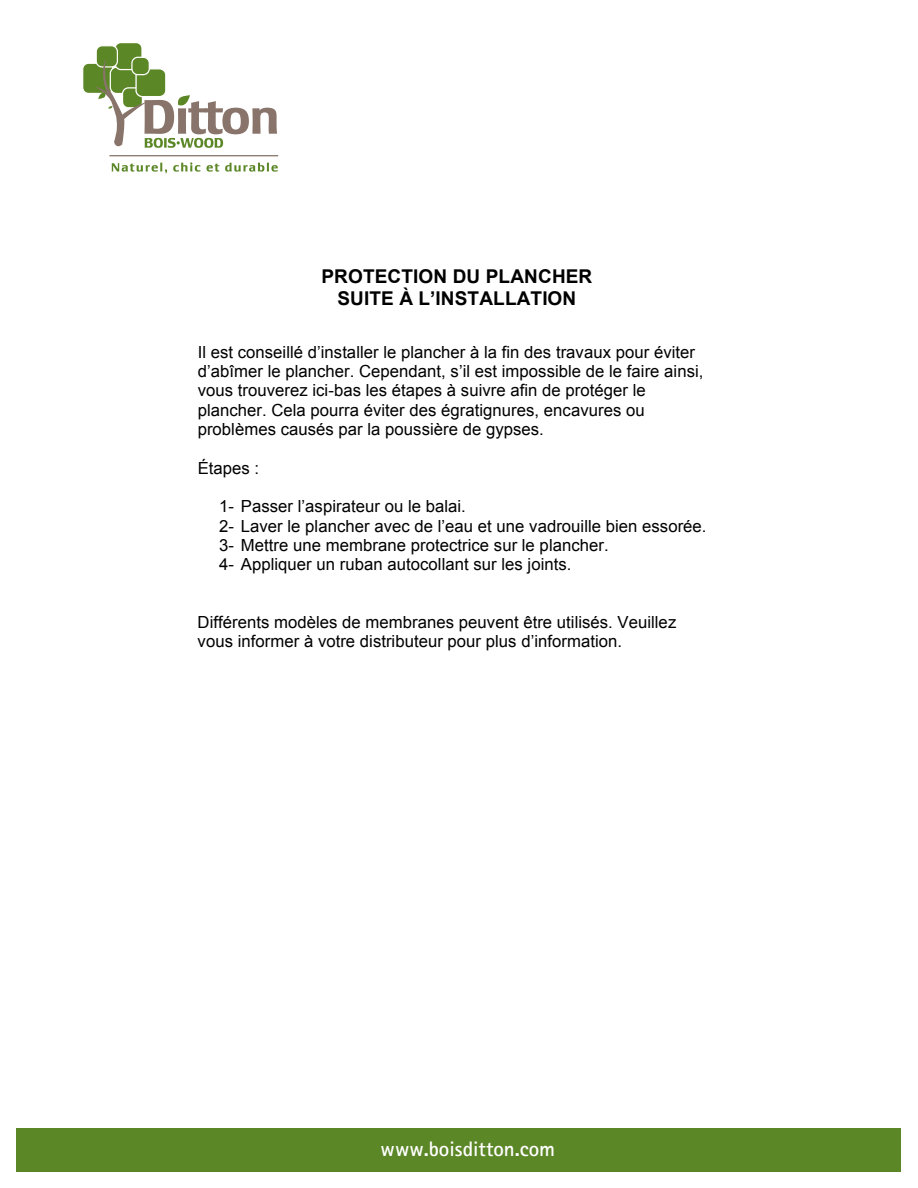
<style>
.page{position:relative;width:918px;height:1188px;background:#fff}
.page>*{position:absolute;margin:0;border:0;box-sizing:border-box;transform-origin:0 0}
.t1{font:700 21px "Rotis Sans Serif";color:#fff}
.t2{font:700 19.05px/22.2px "Arial";letter-spacing:.005em;color:#000;text-align:center}
.t3{font:16.65px/19.4px "Arial";letter-spacing:.005em;color:#000}
</style>
<div class="page">
<div style="left:17px;top:1128px;width:884px;height:44px;background:#5c8727"></div>
<svg style="left:112px;top:163px;width:55px;height:10px"></svg>
<svg style="left:173px;top:162px;width:27px;height:10px"></svg>
<svg style="left:206px;top:164px;width:13px;height:8px"></svg>
<svg style="left:225px;top:163px;width:53px;height:9px"></svg>
<hr style="left:109px;top:155px;width:169px;height:1px;background:#88746a">
<svg style="left:83px;top:43px;width:194px;height:105px"></svg>
<p class="t2" style="left:321px;top:265px;width:272px">PROTECTION DU PLANCHER<br>SUITE À L’INSTALLATION</p>
<p class="t3" style="left:198px;top:342px;width:507px">Il est conseillé d’installer le plancher à la fin des travaux pour éviter d’abîmer le plancher. Cependant, s’il est impossible de le faire ainsi, vous trouverez ici-bas les étapes à suivre afin de protéger le plancher. Cela pourra éviter des égratignures, encavures ou problèmes causés par la poussière de gypses.</p>
<p class="t3" style="left:198px;top:458px;width:63px">Étapes :</p>
<p class="t3" style="left:219px;top:497px;width:489px">1- Passer l’aspirateur ou le balai.<br>2- Laver le plancher avec de l’eau et une vadrouille bien essorée.<br>3- Mettre une membrane protectrice sur le plancher.<br>4- Appliquer un ruban autocollant sur les joints.</p>
<p class="t3" style="left:198px;top:613px;width:480px">Différents modèles de membranes peuvent être utilisés. Veuillez vous informer à votre distributeur pour plus d’information.</p>
<p class="t1" style="left:381px;top:1136px;width:176px">www.boisditton.com</p>
</div>
